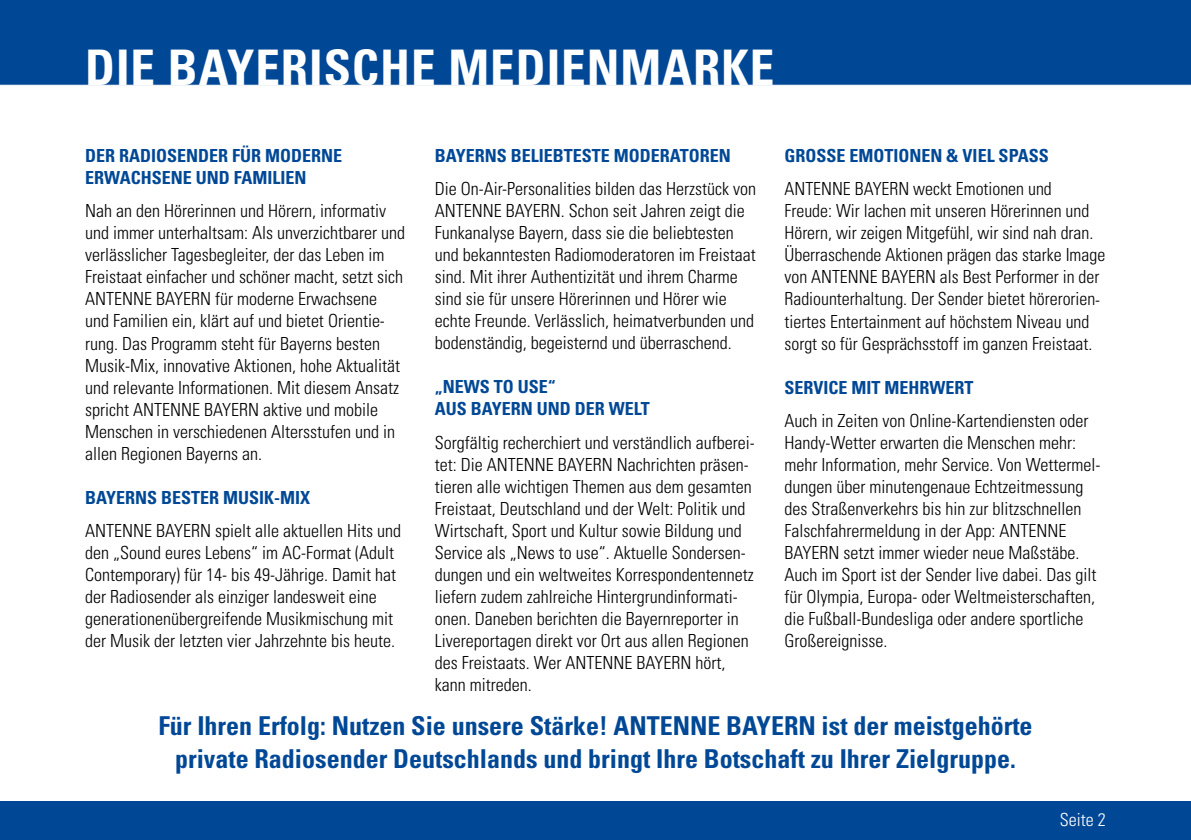
<style>
.page{position:relative;width:1191px;height:840px;background:#fff}
.page>*{position:absolute;margin:0;border:0;box-sizing:border-box;transform-origin:0 0}
.t1{font:700 condensed 49px "Univers";letter-spacing:.02em;color:#fff}
.t2{font:700 condensed 26px/33px "Univers";color:#004896;text-align:center}
.t3{font:300 condensed 18px/22px "Univers";color:#000}
.t4{font:700 condensed 18px/22px "Univers";color:#004896}
.t5{font:300 condensed 18px "Univers";color:#fff}
</style>
<div class="page">
<div style="left:0;top:0;width:1191px;height:86px;background:#004896"></div>
<div style="left:0;top:800px;width:1191px;height:39px;background:#004896"></div>
<h1 class="t1" style="left:85px;top:38px;width:690px">DIE BAYERISCHE MEDIENMARKE</h1>
<p class="t4" style="left:85px;top:145px;width:259px">DER RADIOSENDER FÜR MODERNE<br>ERWACHSENE UND FAMILIEN</p>
<p class="t3" style="left:85px;top:200px;width:321px">Nah an den Hörerinnen und Hörern, informativ und immer unterhaltsam: Als unverzichtbarer und verlässlicher Tagesbegleiter, der das Leben im Freistaat einfacher und schöner macht, setzt sich ANTENNE BAYERN für moderne Erwachsene und Familien ein, klärt auf und bietet Orientie&shy;rung. Das Programm steht für Bayerns besten Musik-Mix, innovative Aktionen, hohe Aktualität und relevante Informationen. Mit diesem Ansatz spricht ANTENNE BAYERN aktive und mobile Menschen in verschiedenen Altersstufen und in allen Regionen Bayerns an.</p>
<p class="t4" style="left:85px;top:486px;width:227px">BAYERNS BESTER MUSIK-MIX</p>
<p class="t3" style="left:85px;top:519px;width:317px">ANTENNE BAYERN spielt alle aktuellen Hits und den „Sound eures Lebens“ im AC-Format (Adult Contemporary) für 14- bis 49-Jährige. Damit hat der Radiosender als einziger landesweit eine generationenübergreifende Musikmischung mit der Musik der letzten vier Jahrzehnte bis heute.</p>
<p class="t4" style="left:435px;top:145px;width:297px">BAYERNS BELIEBTESTE MODERATOREN</p>
<p class="t3" style="left:435px;top:178px;width:323px">Die On-Air-Personalities bilden das Herzstück von ANTENNE BAYERN. Schon seit Jahren zeigt die Funkanalyse Bayern, dass sie die beliebtesten und bekanntesten Radiomoderatoren im Freistaat sind. Mit ihrer Authentizität und ihrem Charme sind sie für unsere Hörerinnen und Hörer wie echte Freunde. Verlässlich, heimatverbunden und bodenständig, begeisternd und überraschend.</p>
<p class="t4" style="left:435px;top:376px;width:216px">„NEWS TO USE“<br>AUS BAYERN UND DER WELT</p>
<p class="t3" style="left:435px;top:431px;width:321px">Sorgfältig recherchiert und verständlich aufberei&shy;tet: Die ANTENNE BAYERN Nachrichten präsen&shy;tieren alle wichtigen Themen aus dem gesamten Freistaat, Deutschland und der Welt: Politik und Wirtschaft, Sport und Kultur sowie Bildung und Service als „News to use“. Aktuelle Sondersen&shy;dungen und ein weltweites Korrespondentennetz liefern zudem zahlreiche Hintergrundinformati&shy;onen. Daneben berichten die Bayernreporter in Livereportagen direkt vor Ort aus allen Regionen des Freistaats. Wer ANTENNE BAYERN hört, kann mitreden.</p>
<p class="t4" style="left:784px;top:145px;width:266px">GROSSE EMOTIONEN &amp; VIEL SPASS</p>
<p class="t3" style="left:784px;top:178px;width:322px">ANTENNE BAYERN weckt Emotionen und<br>Freude: Wir lachen mit unseren Hörerinnen und Hörern, wir zeigen Mitgefühl, wir sind nah dran.<br>Überraschende Aktionen prägen das starke Image von ANTENNE BAYERN als Best Performer in der Radiounterhaltung. Der Sender bietet hörerorien&shy;tiertes Entertainment auf höchstem Niveau und sorgt so für Gesprächsstoff im ganzen Freistaat.</p>
<p class="t4" style="left:784px;top:376px;width:191px">SERVICE MIT MEHRWERT</p>
<p class="t3" style="left:784px;top:409px;width:317px">Auch in Zeiten von Online-Kartendiensten oder Handy-Wetter erwarten die Menschen mehr: mehr Information, mehr Service. Von Wettermel&shy;dungen über minutengenaue Echtzeitmessung des Straßenverkehrs bis hin zur blitzschnellen Falschfahrermeldung in der App: ANTENNE BAYERN setzt immer wieder neue Maßstäbe.<br>Auch im Sport ist der Sender live dabei. Das gilt für Olympia, Europa- oder Weltmeisterschaften, die Fußball-Bundesliga oder andere sportliche Großereignisse.</p>
<h2 class="t2" style="left:158px;top:708px;width:875px">Für Ihren Erfolg: Nutzen Sie unsere Stärke! ANTENNE BAYERN ist der meistgehörte private Radiosender Deutschlands und bringt Ihre Botschaft zu Ihrer Zielgruppe.</h2>
<p class="t5" style="left:1060px;top:808px;width:47px">Seite 2</p>
</div>
